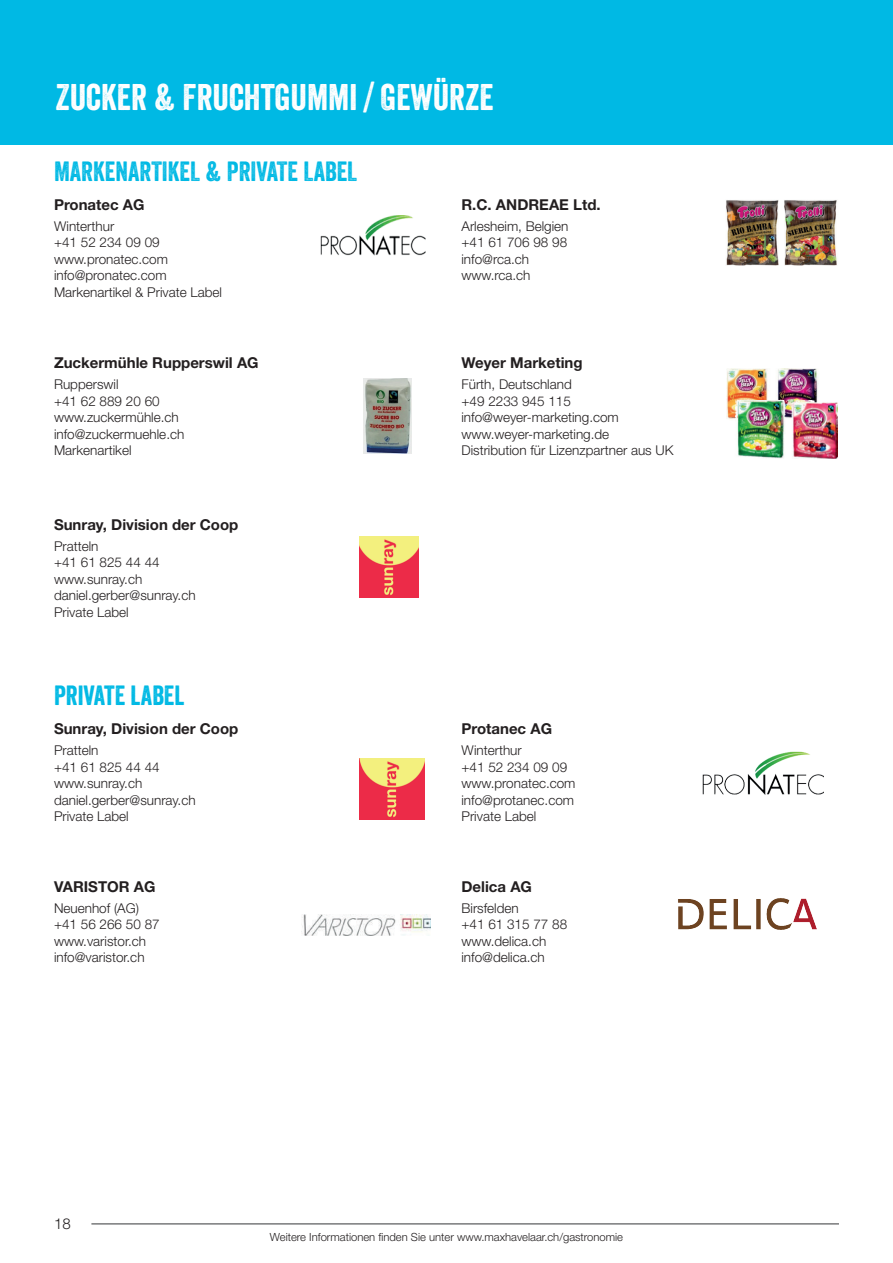
<style>
.page{position:relative;width:893px;height:1263px;background:#fff}
.page>*{position:absolute;margin:0;border:0;box-sizing:border-box;transform-origin:0 0}
.t1{font:36px "Veneer";color:#fff}
.t2{font:27px "Veneer";color:#00b9e4}
.t3{font:700 15px "Helvetica Neue LT Std";color:#231f20}
.t4{font:300 15px "Helvetica Neue LT Std";color:#231f20}
.t5{font:300 13.5px/16.5px "Helvetica Neue LT Std";color:#231f20}
.t6{font:300 11.25px "Helvetica Neue LT Std";color:#231f20}
</style>
<div class="page">
<hr style="left:91px;top:1223px;width:748px;height:1px;background:#57585a">
<div style="left:0;top:0;width:893px;height:145px;background:#00b9e4"></div>
<img style="left:320px;top:215px;width:106px;height:41px">
<img style="left:363px;top:379px;width:49px;height:74px">
<img style="left:359px;top:536px;width:60px;height:62px">
<img style="left:726px;top:200px;width:111px;height:65px">
<img style="left:727px;top:369px;width:92px;height:50px">
<img style="left:733px;top:400px;width:104px;height:59px">
<img style="left:359px;top:758px;width:65px;height:61px">
<img style="left:302px;top:915px;width:129px;height:21px">
<img style="left:678px;top:898px;width:138px;height:31px">
<img style="left:702px;top:751px;width:122px;height:44px">
<h1 class="t1" style="left:56px;top:75px;width:439px">ZUCKER &amp; FRUCHTGUMMI / GEWÜRZE</h1>
<h2 class="t2" style="left:54px;top:155px;width:305px">MARKENARTIKEL &amp; PRIVATE LABEL</h2>
<p class="t3" style="left:54px;top:195px;width:92px">Pronatec AG</p>
<p class="t5" style="left:54px;top:217px;width:170px">Winterthur<br>+41 52 234 09 09 www.pronatec.com info@pronatec.com<br>Markenartikel &amp; Private Label</p>
<p class="t3" style="left:54px;top:353px;width:206px">Zuckermühle Rupperswil AG</p>
<p class="t5" style="left:54px;top:376px;width:132px">Rupperswil<br>+41 62 889 20 60 www.zuckermühle.ch info@zuckermuehle.ch<br>Markenartikel</p>
<p class="t3" style="left:54px;top:515px;width:186px">Sunray, Division der Coop</p>
<p class="t5" style="left:54px;top:538px;width:143px">Pratteln<br>+41 61 825 44 44 www.sunray.ch daniel.gerber@sunray.ch<br>Private Label</p>
<h2 class="t2" style="left:54px;top:679px;width:132px">PRIVATE LABEL</h2>
<p class="t3" style="left:54px;top:720px;width:186px">Sunray, Division der Coop</p>
<p class="t5" style="left:54px;top:742px;width:143px">Pratteln<br>+41 61 825 44 44 www.sunray.ch daniel.gerber@sunray.ch<br>Private Label</p>
<p class="t3" style="left:54px;top:877px;width:103px">VARISTOR AG</p>
<p class="t5" style="left:54px;top:899px;width:107px">Neuenhof (AG) +41 56 266 50 87 www.varistor.ch info@varistor.ch</p>
<p class="t4" style="left:54px;top:1215px;width:18px">18</p>
<p class="t3" style="left:461px;top:195px;width:141px">R.C. ANDREAE Ltd.</p>
<p class="t5" style="left:461px;top:217px;width:109px">Arlesheim, Belgien +41 61 706 98 98 info@rca.ch www.rca.ch</p>
<p class="t3" style="left:461px;top:353px;width:123px">Weyer Marketing</p>
<p class="t5" style="left:461px;top:376px;width:214px">Fürth, Deutschland<br>+49 2233 945 115 info@weyer-marketing.com www.weyer-marketing.de<br>Distribution für Lizenzpartner aus UK</p>
<p class="t3" style="left:461px;top:720px;width:92px">Protanec AG</p>
<p class="t5" style="left:461px;top:742px;width:116px">Winterthur<br>+41 52 234 09 09 www.pronatec.com info@protanec.com<br>Private Label</p>
<p class="t3" style="left:461px;top:877px;width:72px">Delica AG</p>
<p class="t5" style="left:461px;top:899px;width:107px">Birsfelden<br>+41 61 315 77 88 www.delica.ch info@delica.ch</p>
<p class="t6" style="left:270px;top:1230px;width:355px">Weitere Informationen finden Sie unter www.maxhavelaar.ch/gastronomie</p>
</div>
